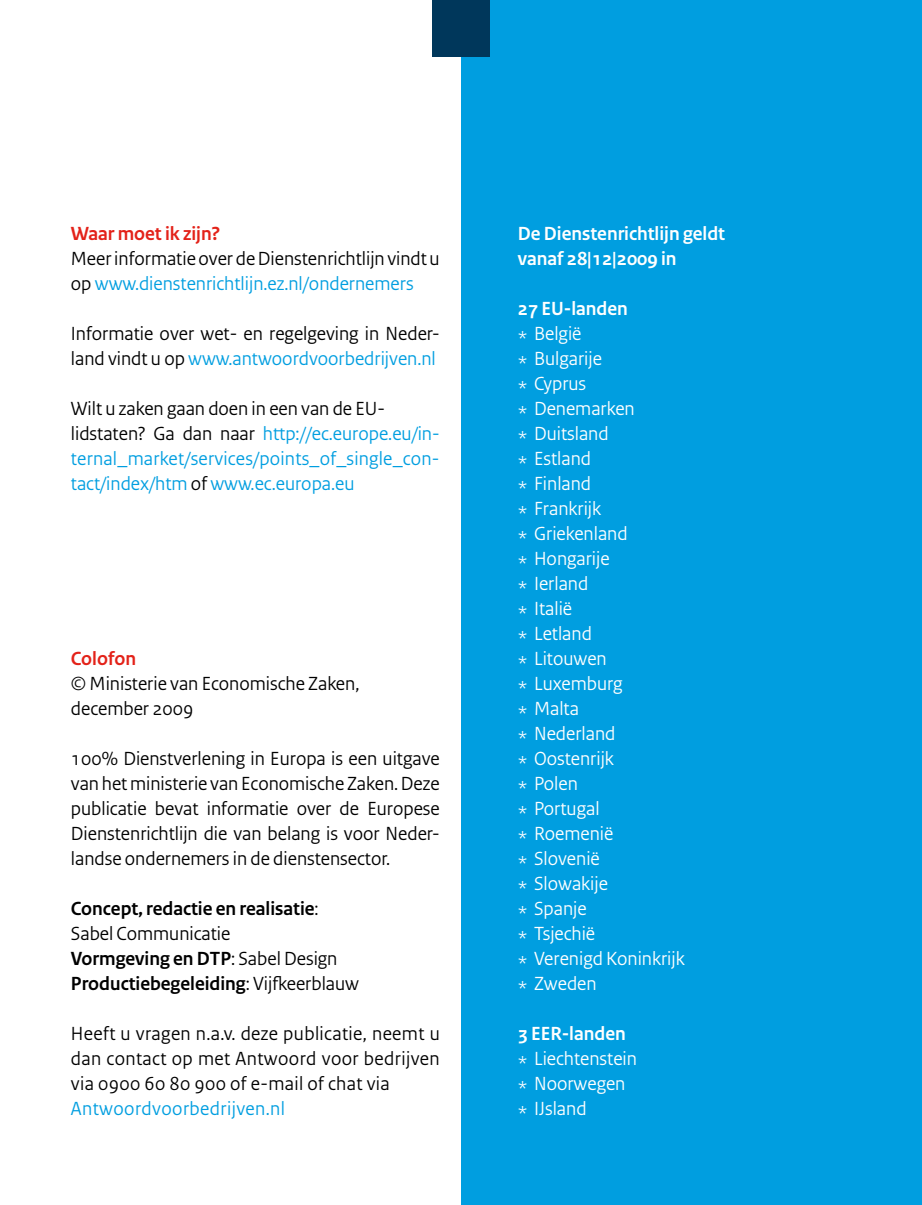
<style>
.page{position:relative;width:922px;height:1205px;background:#fff}
.page>*{position:absolute;margin:0;border:0;box-sizing:border-box;transform-origin:0 0}
.t1{font:20px/25px "Rijksoverheid Sans";color:#000}
.t2{font:20px/25px "Rijksoverheid Sans";color:#fff}
.t3{font:20px/25px "Rijksoverheid Sans";color:#009ee0}
.t4{font:700 20px/25px "Rijksoverheid Sans";color:#000}
.t5{font:700 20px/25px "Rijksoverheid Sans";color:#fff}
.t6{font:20px "Rijksoverheid Sans";letter-spacing:.02em;color:#009ee0}
.t7{font:700 20px "Rijksoverheid Sans";color:#e32219}
.s1{color:#009ee0}
.s2{color:#000}
.s3{font-weight:400}
</style>
<div class="page">
<div style="left:461px;top:0;width:460px;height:1205px;background:#009ee0"></div>
<div style="left:432px;top:0;width:57px;height:57px;background:#00375b"></div>
<p class="t7" style="left:71px;top:222px;width:151px">Waar moet ik zijn?</p>
<p class="t1" style="left:71px;top:246px;width:370px">Meer informatie over de Dienstenrichtlijn vindt u op <span class="s1">www.dienstenrichtlijn.ez.nl/ondernemers</span></p>
<p class="t1" style="left:71px;top:321px;width:370px">Informatie over wet- en regelgeving in Neder&shy;land vindt u op <span class="s1">www.antwoordvoorbedrijven.nl</span></p>
<p class="t3" style="left:71px;top:396px;width:370px"><span class="s2">Wilt u zaken gaan doen in een van de EU&shy;lidstaten? Ga dan naar</span> http://ec.europe.eu/in&shy;ternal_market/services/points_of_single_con&shy;tact/index/htm <span class="s2">of</span> www.ec.europa.eu</p>
<p class="t7" style="left:71px;top:647px;width:67px">Colofon</p>
<p class="t1" style="left:71px;top:671px;width:290px">© Ministerie van Economische Zaken, december 2009</p>
<p class="t1" style="left:71px;top:746px;width:370px;text-align:justify">100% Dienstverlening in Europa is een uitgave van het ministerie van Economische Zaken. Deze publicatie bevat informatie over de Europese Dienstenrichtlijn die van belang is voor Neder&shy;landse ondernemers in de dienstensector.</p>
<p class="t4" style="left:71px;top:896px;width:290px">Concept, redactie en realisatie<span class="s3">:<br>Sabel Communicatie<br></span>Vormgeving en DTP<span class="s3">: Sabel Design<br></span>Productiebegeleiding<span class="s3">: Vijfkeerblauw</span></p>
<p class="t1" style="left:71px;top:1021px;width:370px;text-align:justify">Heeft u vragen n.a.v. deze publicatie, neemt u dan contact op met Antwoord voor bedrijven via 0900 60 80 900 of e-mail of chat via</p>
<p class="t6" style="left:71px;top:1097px;width:215px">Antwoordvoorbedrijven.nl</p>
<p class="t5" style="left:517px;top:221px;width:209px">De Dienstenrichtlijn geldt vanaf 28|12|2009 in</p>
<p class="t5" style="left:517px;top:296px;width:112px">27 EU-landen</p>
<p class="t2" style="left:517px;top:321px;width:168px">* België<br>* Bulgarije<br>* Cyprus<br>* Denemarken<br>* Duitsland<br>* Estland<br>* Finland<br>* Frankrijk<br>* Griekenland<br>* Hongarije<br>* Ierland<br>* Italië<br>* Letland<br>* Litouwen<br>* Luxemburg<br>* Malta<br>* Nederland<br>* Oostenrijk<br>* Polen<br>* Portugal<br>* Roemenië<br>* Slovenië<br>* Slowakije<br>* Spanje<br>* Tsjechië<br>* Verenigd Koninkrijk * Zweden</p>
<p class="t5" style="left:517px;top:1021px;width:109px">3 EER-landen</p>
<p class="t2" style="left:517px;top:1046px;width:121px">* Liechtenstein * Noorwegen * IJsland</p>
</div>
